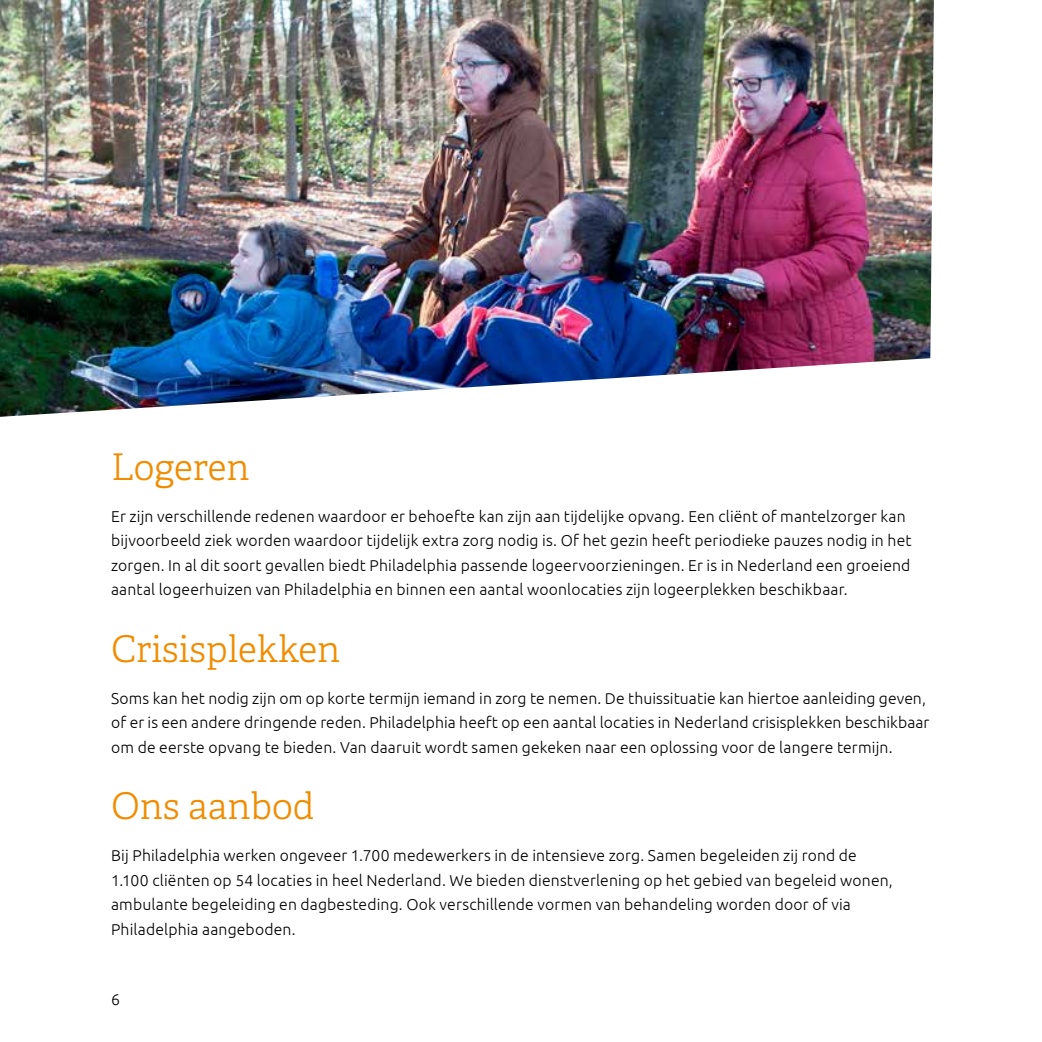
<style>
.page{position:relative;width:1042px;height:1042px;background:#fff}
.page>*{position:absolute;margin:0;border:0;box-sizing:border-box;transform-origin:0 0}
.t1{font:300 36.75px "Adelle";color:#f18c00}
.t2{font:300 15.75px/24.5px "Ubuntu";letter-spacing:.01em;color:#000}
.t3{font:300 15.75px "Ubuntu";color:#000}
</style>
<div class="page">
<img style="left:0;top:0;width:934px;height:417px">
<h1 class="t1" style="left:111px;top:444px;width:140px">Logeren</h1>
<p class="t2" style="left:111px;top:503px;width:802px">Er zijn verschillende redenen waardoor er behoefte kan zijn aan tijdelijke opvang. Een cliënt of mantelzorger kan bijvoorbeeld ziek worden waardoor tijdelijk extra zorg nodig is. Of het gezin heeft periodieke pauzes nodig in het zorgen. In al dit soort gevallen biedt Philadelphia passende logeervoorzieningen. Er is in Nederland een groeiend aantal logeerhuizen van Philadelphia en binnen een aantal woonlocaties zijn logeerplekken beschikbaar.</p>
<h1 class="t1" style="left:111px;top:626px;width:231px">Crisisplekken</h1>
<p class="t2" style="left:111px;top:685px;width:820px">Soms kan het nodig zijn om op korte termijn iemand in zorg te nemen. De thuissituatie kan hiertoe aanleiding geven, of er is een andere dringende reden. Philadelphia heeft op een aantal locaties in Nederland crisisplekken beschikbaar om de eerste opvang te bieden. Van daaruit wordt samen gekeken naar een oplossing voor de langere termijn.</p>
<h1 class="t1" style="left:111px;top:784px;width:205px">Ons aanbod</h1>
<p class="t2" style="left:111px;top:843px;width:783px">Bij Philadelphia werken ongeveer 1.700 medewerkers in de intensieve zorg. Samen begeleiden zij rond de 1.100 cliënten op 54 locaties in heel Nederland. We bieden dienstverlening op het gebied van begeleid wonen, ambulante begeleiding en dagbesteding. Ook verschillende vormen van behandeling worden door of via Philadelphia aangeboden.</p>
<p class="t3" style="left:111px;top:989px;width:10px">6</p>
</div>
